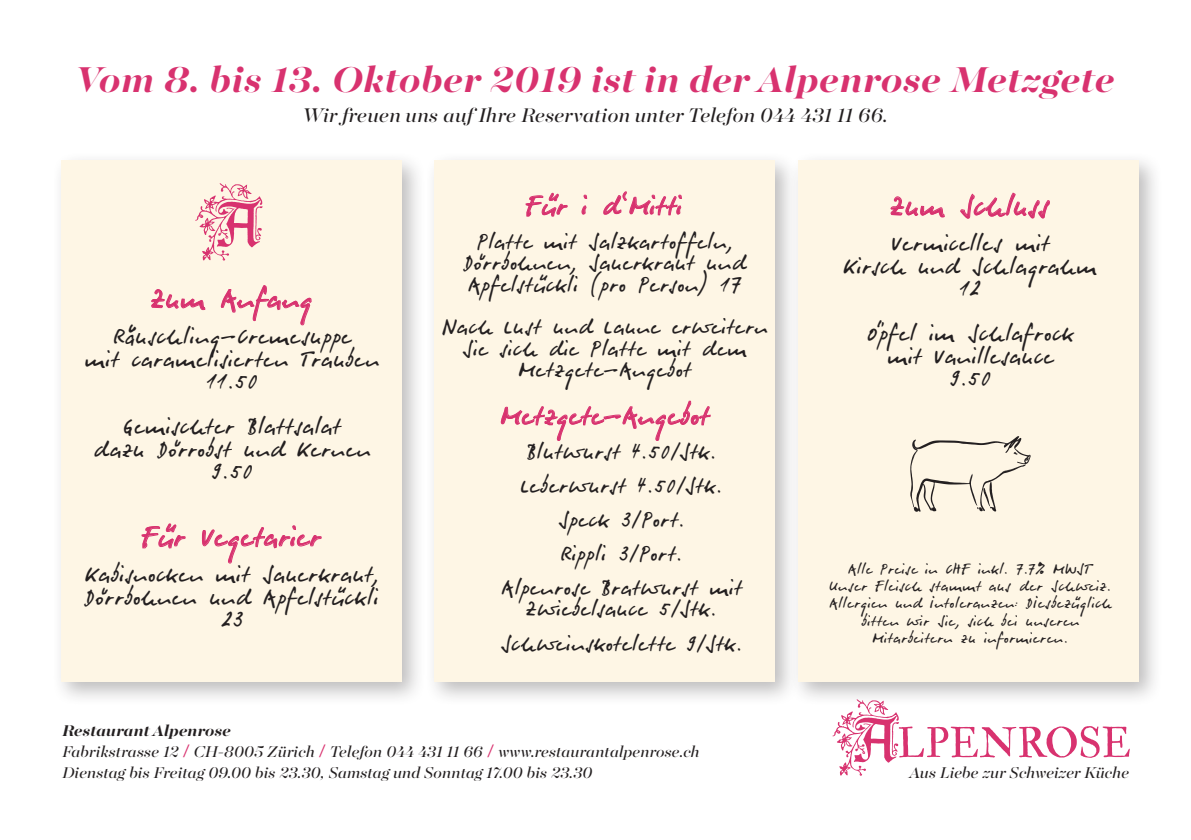
<style>
.page{position:relative;width:1191px;height:840px;background:#fff}
.page>*{position:absolute;margin:0;border:0;box-sizing:border-box;transform-origin:0 0}
.t1{font:italic 700 40px "Majesti Banner";letter-spacing:.01em;color:#d8326f}
.t2{font:27.4px "Maerz Hand";letter-spacing:.03em;color:#d8326f}
.t3{font:27.4px "Maerz Hand";letter-spacing:.05em;color:#d8326f}
.t4{font:26px "Maerz Hand";letter-spacing:.045em;color:#d8326f}
.t5{font:22.4px/22.4px "Maerz Hand";letter-spacing:.03em;color:#231f20;text-align:center}
.t6{font:italic 22px "Majesti Banner";color:#231f20}
.t7{font:21.4px/34px "Maerz Hand";letter-spacing:.04em;color:#231f20;text-align:center}
.t8{font:italic 17.4px/20.8px "Majesti Banner";letter-spacing:-.005em;color:#231f20}
.t9{font:14.4px/17.2px "Maerz Hand";letter-spacing:.05em;color:#231f20;text-align:center}
.s1{font-weight:700}
.s2{font-family:"Akkurat";font-style:normal;color:#d8326f}
</style>
<div class="page">
<div style="left:52px;top:150px;width:374px;height:556px;background:#231f20;opacity:.3"></div>
<div style="left:62px;top:160px;width:340px;height:521px;background:#fef6e5"></div>
<svg style="left:151px;top:289px;width:54px;height:21px"></svg>
<svg style="left:221px;top:285px;width:90px;height:40px"></svg>
<svg style="left:142px;top:523px;width:43px;height:25px"></svg>
<svg style="left:202px;top:525px;width:119px;height:38px"></svg>
<svg style="left:195px;top:183px;width:68px;height:77px"></svg>
<div style="left:788px;top:150px;width:375px;height:556px;background:#231f20;opacity:.3"></div>
<div style="left:798px;top:160px;width:340px;height:521px;background:#fef6e5"></div>
<svg style="left:890px;top:196px;width:54px;height:21px"></svg>
<svg style="left:960px;top:193px;width:89px;height:25px"></svg>
<div style="left:425px;top:150px;width:374px;height:556px;background:#231f20;opacity:.3"></div>
<div style="left:434px;top:160px;width:341px;height:521px;background:#fef6e5"></div>
<svg style="left:526px;top:193px;width:41px;height:23px"></svg>
<svg style="left:582px;top:195px;width:5px;height:20px"></svg>
<svg style="left:603px;top:191px;width:78px;height:25px"></svg>
<svg style="left:501px;top:401px;width:209px;height:39px"></svg>
<svg style="left:832px;top:699px;width:297px;height:76px"></svg>
<svg style="left:910px;top:436px;width:120px;height:75px"></svg>
<h1 class="t1" style="left:76px;top:53px;width:1040px">Vom 8. bis 13. Oktober 2019 ist in der Alpenrose Metzgete</h1>
<p class="t6" style="left:303px;top:101px;width:587px">Wir freuen uns auf Ihre Reservation unter Telefon 044 431 11 66.</p>
<p class="t3" style="left:152px;top:282px;width:163px">Zum Anfang</p>
<p class="t5" style="left:85px;top:325px;width:295px">Räuschling-Cremesuppe<br>mit caramelisierten Trauben<br>11.50</p>
<p class="t5" style="left:94px;top:415px;width:278px">Gemischter Blattsalat<br>dazu Dörrobst und Kernen<br>9.50</p>
<p class="t2" style="left:143px;top:520px;width:180px">Für Vegetarier</p>
<p class="t5" style="left:85px;top:563px;width:296px">Kabisnocken mit Sauerkraut,<br>Dörrbohnen und Apfelstückli<br>23</p>
<p class="t4" style="left:527px;top:190px;width:157px">Für i d‘Mitti</p>
<p class="t7" style="left:464px;top:230px;width:283px;line-height:21.4px">Platte mit Salzkartoffeln,<br>Dörrbohnen, Sauerkraut und<br>Apfelstückli (pro Person) 17</p>
<p class="t7" style="left:442px;top:316px;width:327px;line-height:21.4px">Nach Lust und Laune erweitern<br>Sie sich die Platte mit dem<br>Metzgete-Angebot</p>
<p class="t4" style="left:500px;top:400px;width:210px">Metzgete-Angebot</p>
<p class="t7" style="left:501px;top:434px;width:242px">Blutwurst 4.50/Stk.<br>Leberwurst 4.50/Stk.<br>Speck 3/Port.<br>Rippli 3/Port.<br>Alpenrose Bratwurst mit</p>
<p class="t7" style="left:501px;top:591px;width:243px">Zwiebelsauce 5/Stk.<br>Schweinskotelette 9/Stk.</p>
<p class="t8" style="left:62px;top:721px;width:639px"><span class="s1">Restaurant Alpenrose<br></span>Fabrikstrasse 12 <span class="s2">/</span> CH-8005 Zürich <span class="s2">/</span> Telefon 044 431 11 66 <span class="s2">/</span> www.restaurantalpenrose.ch<br>Dienstag bis Freitag 09.00 bis 23.30, Samstag und Sonntag 17.00 bis 23.30</p>
<p class="t2" style="left:891px;top:190px;width:160px">Zum Schluss</p>
<p class="t5" style="left:844px;top:232px;width:254px">Vermicelles mit<br>Kirsch und Schlagrahm<br>12</p>
<p class="t5" style="left:867px;top:322px;width:208px">Öpfel im Schlafrock mit Vanillesauce<br>9.50</p>
<p class="t9" style="left:829px;top:560px;width:283px">Alle Preise in CHF inkl. 7.7% MWST Unser Fleisch stammt aus der Schweiz.<br>Allergien und Intoleranzen: DIesbezüglich bitten wir Sie, sich bei unseren Mitarbeitern zu informieren.</p>
<p class="t8" style="left:909px;top:763px;width:221px">Aus Liebe zur Schweizer Küche</p>
</div>
